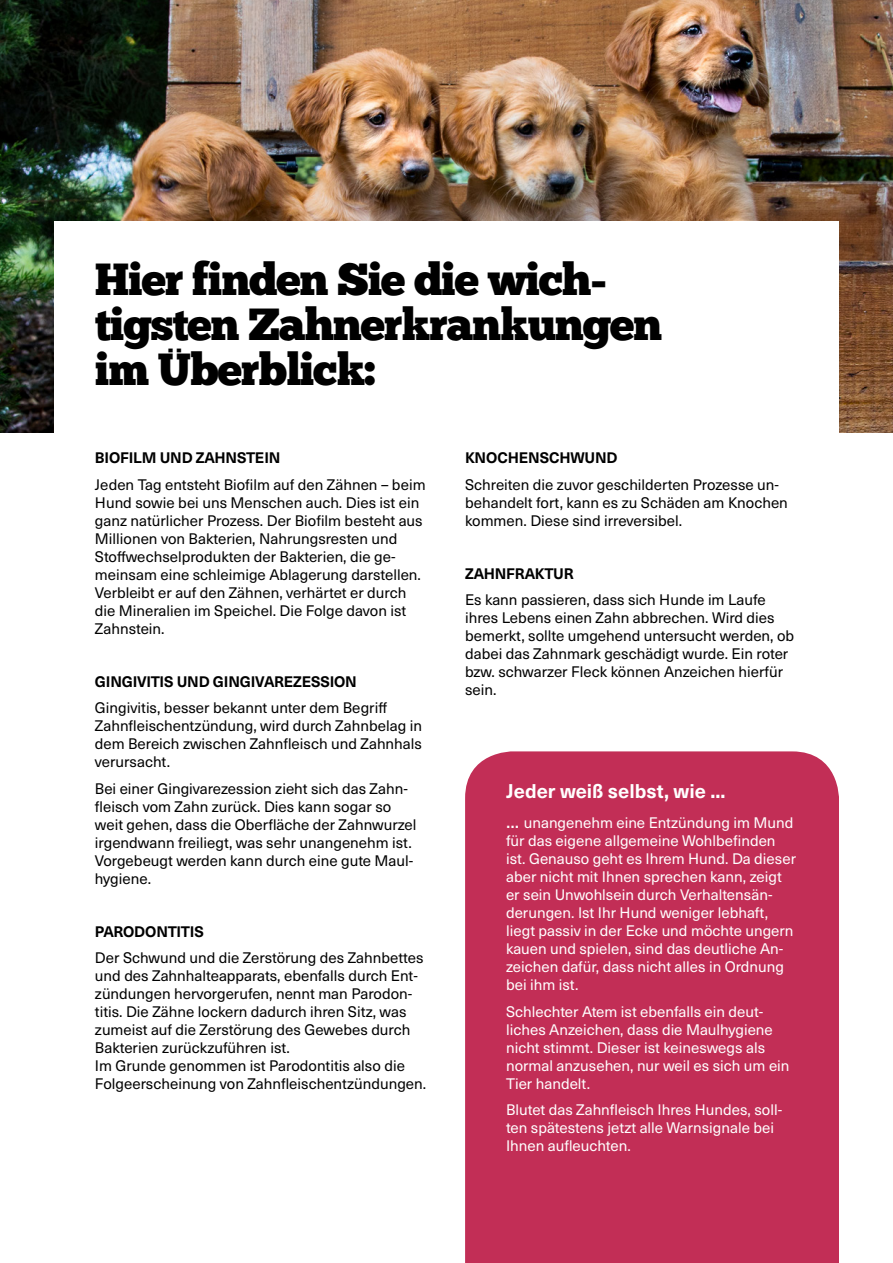
<style>
.page{position:relative;width:893px;height:1263px;background:#fff}
.page>*{position:absolute;margin:0;border:0;box-sizing:border-box;transform-origin:0 0}
.t1{font:45px/45px "Chunk Five";letter-spacing:-.03em;color:#000}
.t2{font:700 19.5px "Neue Haas Unica Pro";color:#fff}
.t3{font:15px/18px "Neue Haas Unica Pro";color:#000}
.t4{font:15px/18px "Neue Haas Unica Pro";color:#fff}
.t5{font:700 15px "Neue Haas Unica Pro";letter-spacing:-.01em;color:#000}
.s1{font-size:19.5px}
</style>
<div class="page">
<div style="left:465px;top:751px;width:374px;height:512px;background:#c22e56"></div>
<img style="left:0;top:0;width:893px;height:432px">
<div style="left:54px;top:221px;width:785px;height:488px;background:#fff"></div>
<h1 class="t1" style="left:95px;top:257px;width:569px">Hier finden Sie die wich&shy;tigsten Zahnerkrankungen im Überblick:</h1>
<p class="t5" style="left:95px;top:449px;width:187px">BIOFILM UND ZAHNSTEIN</p>
<p class="t3" style="left:95px;top:476px;width:332px">Jeden Tag entsteht Biofilm auf den Zähnen – beim Hund sowie bei uns Menschen auch. Dies ist ein ganz natürlicher Prozess. Der Biofilm besteht aus Millionen von Bakterien, Nahrungsresten und Stoffwechselprodukten der Bakterien, die ge&shy;meinsam eine schleimige Ablagerung darstellen.<br>Verbleibt er auf den Zähnen, verhärtet er durch die Mineralien im Speichel. Die Folge davon ist Zahnstein.</p>
<p class="t5" style="left:95px;top:672px;width:263px">GINGIVITIS UND GINGIVAREZESSION</p>
<p class="t3" style="left:95px;top:699px;width:329px">Gingivitis, besser bekannt unter dem Begriff Zahnfleischentzündung, wird durch Zahnbelag in dem Bereich zwischen Zahnfleisch und Zahnhals verursacht.</p>
<p class="t3" style="left:95px;top:780px;width:323px">Bei einer Gingivarezession zieht sich das Zahn&shy;fleisch vom Zahn zurück. Dies kann sogar so weit gehen, dass die Oberfläche der Zahnwurzel irgendwann freiliegt, was sehr unangenehm ist.<br>Vorgebeugt werden kann durch eine gute Maul&shy;hygiene.</p>
<p class="t5" style="left:95px;top:922px;width:110px">PARODONTITIS</p>
<p class="t3" style="left:95px;top:949px;width:333px">Der Schwund und die Zerstörung des Zahnbettes und des Zahnhalteapparats, ebenfalls durch Ent&shy;zündungen hervorgerufen, nennt man Parodon&shy;titis. Die Zähne lockern dadurch ihren Sitz, was zumeist auf die Zerstörung des Gewebes durch Bakterien zurückzuführen ist.<br>Im Grunde genommen ist Parodontitis also die Folgeerscheinung von Zahnfleischentzündungen.</p>
<p class="t5" style="left:465px;top:449px;width:154px">KNOCHENSCHWUND</p>
<p class="t3" style="left:465px;top:476px;width:324px">Schreiten die zuvor geschilderten Prozesse un&shy;behandelt fort, kann es zu Schäden am Knochen kommen. Diese sind irreversibel.</p>
<p class="t5" style="left:465px;top:564px;width:110px">ZAHNFRAKTUR</p>
<p class="t3" style="left:465px;top:591px;width:331px">Es kann passieren, dass sich Hunde im Laufe ihres Lebens einen Zahn abbrechen. Wird dies bemerkt, sollte umgehend untersucht werden, ob dabei das Zahnmark geschädigt wurde. Ein roter bzw. schwarzer Fleck können Anzeichen hierfür sein.</p>
<h2 class="t2" style="left:506px;top:779px;width:221px">Jeder weiß selbst, wie ...</h2>
<p class="t4" style="left:506px;top:814px;width:292px"><span class="s1">...</span> unangenehm eine Entzündung im Mund für das eigene allgemeine Wohlbefinden ist. Genauso geht es Ihrem Hund. Da dieser aber nicht mit Ihnen sprechen kann, zeigt er sein Unwohlsein durch Verhaltensän&shy;derungen. Ist Ihr Hund weniger lebhaft, liegt passiv in der Ecke und möchte ungern kauen und spielen, sind das deutliche An&shy;zeichen dafür, dass nicht alles in Ordnung bei ihm ist.</p>
<p class="t4" style="left:506px;top:1003px;width:285px">Schlechter Atem ist ebenfalls ein deut&shy;liches Anzeichen, dass die Maulhygiene nicht stimmt. Dieser ist keineswegs als normal anzusehen, nur weil es sich um ein Tier handelt.</p>
<p class="t4" style="left:506px;top:1101px;width:278px">Blutet das Zahnfleisch Ihres Hundes, soll&shy;ten spätestens jetzt alle Warnsignale bei<br>Ihnen aufleuchten.</p>
</div>
